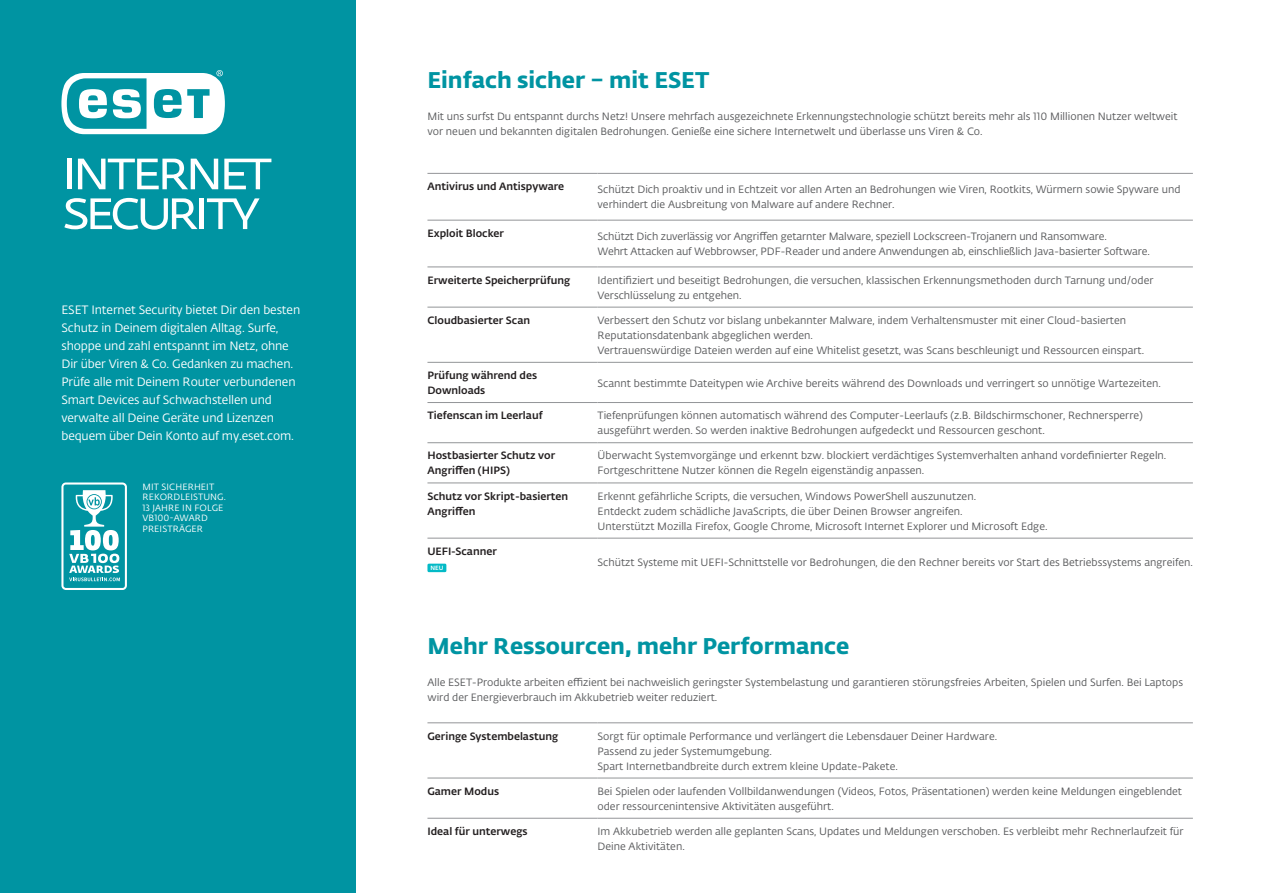
<style>
.page{position:relative;width:1263px;height:893px;background:#fff}
.page>*{position:absolute;margin:0;border:0;box-sizing:border-box;transform-origin:0 0}
.t1{font:22.5px "Fedra Sans Alt Pro Bold LF";color:#0094a2}
.t2{font:12px/18px "Fedra Sans Alt Pro Book LF";letter-spacing:-.01em;color:#fff}
.t3{font:10.5px/15px "Fedra Sans Alt Pro Book LF";color:#57585a}
.t4{font:10.5px/15px "Fedra Sans Alt Pro Med LF";color:#231f20}
.t5{font:9px/10.5px "Fedra Sans Alt Pro Book LF";letter-spacing:.01em;color:#fff}
.t6{font:6px "Fedra Sans Alt Pro Med LF";color:#fff}
</style>
<div class="page">
<div style="left:0;top:0;width:355px;height:893px;background:#0094a2"></div>
<div style="left:427px;top:564px;width:19px;height:8px;background:#03bac6;border-radius:2px"></div>
<svg style="left:61px;top:70px;width:164px;height:64px"></svg>
<svg style="left:64px;top:198px;width:133px;height:32px"></svg>
<div style="left:199px;top:198px;width:5px;height:31px;background:#fff"></div>
<svg style="left:207px;top:198px;width:53px;height:31px"></svg>
<hr style="left:68px;top:159px;width:4px;height:30px;background:#fff">
<svg style="left:78px;top:159px;width:140px;height:30px"></svg>
<svg style="left:224px;top:159px;width:47px;height:30px"></svg>
<svg style="left:61px;top:482px;width:66px;height:108px"></svg>
<hr style="left:427px;top:173px;width:170px;height:1px;background:#939598">
<hr style="left:597px;top:173px;width:596px;height:1px;background:#939598">
<hr style="left:427px;top:220px;width:170px;height:1px;background:#939598">
<hr style="left:597px;top:220px;width:596px;height:1px;background:#939598">
<hr style="left:427px;top:267px;width:170px;height:1px;background:#939598">
<hr style="left:597px;top:267px;width:596px;height:1px;background:#939598">
<hr style="left:427px;top:307px;width:170px;height:1px;background:#939598">
<hr style="left:597px;top:307px;width:596px;height:1px;background:#939598">
<hr style="left:427px;top:362px;width:170px;height:1px;background:#939598">
<hr style="left:597px;top:362px;width:596px;height:1px;background:#939598">
<hr style="left:427px;top:402px;width:170px;height:1px;background:#939598">
<hr style="left:597px;top:402px;width:596px;height:1px;background:#939598">
<hr style="left:427px;top:442px;width:170px;height:1px;background:#939598">
<hr style="left:597px;top:442px;width:596px;height:1px;background:#939598">
<hr style="left:427px;top:483px;width:170px;height:1px;background:#939598">
<hr style="left:597px;top:483px;width:596px;height:1px;background:#939598">
<hr style="left:427px;top:538px;width:170px;height:1px;background:#939598">
<hr style="left:597px;top:538px;width:596px;height:1px;background:#939598">
<hr style="left:427px;top:722px;width:170px;height:1px;background:#939598">
<hr style="left:597px;top:722px;width:596px;height:1px;background:#939598">
<hr style="left:427px;top:778px;width:170px;height:1px;background:#939598">
<hr style="left:597px;top:778px;width:596px;height:1px;background:#939598">
<hr style="left:427px;top:818px;width:170px;height:1px;background:#939598">
<hr style="left:597px;top:818px;width:596px;height:1px;background:#939598">
<p class="t2" style="left:61px;top:300px;width:240px">ESET Internet Security bietet Dir den besten Schutz in Deinem digitalen Alltag. Surfe, shoppe und zahl entspannt im Netz, ohne Dir über Viren &amp; Co. Gedanken zu machen.<br>Prüfe alle mit Deinem Router verbundenen Smart Devices auf Schwachstellen und verwalte all Deine Geräte und Lizenzen bequem über Dein Konto auf my.eset.com.</p>
<p class="t5" style="left:142px;top:481px;width:85px">MIT SICHERHEIT<br>REKORDLEISTUNG.<br>13 JAHRE IN FOLGE<br>VB100-AWARD<br>PREISTRÄGER</p>
<h1 class="t1" style="left:427px;top:62px;width:283px">Einfach sicher – mit ESET</h1>
<p class="t3" style="left:427px;top:108px;width:752px">Mit uns surfst Du entspannt durchs Netz! Unsere mehrfach ausgezeichnete Erkennungstechnologie schützt bereits mehr als 110 Millionen Nutzer weltweit vor neuen und bekannten digitalen Bedrohungen. Genieße eine sichere Internetwelt und überlasse uns Viren &amp; Co.</p>
<p class="t4" style="left:427px;top:178px;width:138px">Antivirus und Antispyware</p>
<p class="t3" style="left:597px;top:182px;width:584px">Schützt Dich proaktiv und in Echtzeit vor allen Arten an Bedrohungen wie Viren, Rootkits, Würmern sowie Spyware und verhindert die Ausbreitung von Malware auf andere Rechner.</p>
<p class="t4" style="left:427px;top:225px;width:78px">Exploit Blocker</p>
<p class="t3" style="left:597px;top:229px;width:554px">Schützt Dich zuverlässig vor Angriffen getarnter Malware, speziell Lockscreen-Trojanern und Ransomware.<br>Wehrt Attacken auf Webbrowser, PDF-Reader und andere Anwendungen ab, einschließlich Java-basierter Software.</p>
<p class="t4" style="left:427px;top:272px;width:144px">Erweiterte Speicherprüfung</p>
<p class="t3" style="left:597px;top:272px;width:557px">Identifiziert und beseitigt Bedrohungen, die versuchen, klassischen Erkennungsmethoden durch Tarnung und/oder<br>Verschlüsselung zu entgehen.</p>
<p class="t4" style="left:427px;top:312px;width:104px">Cloudbasierter Scan</p>
<p class="t3" style="left:597px;top:312px;width:548px">Verbessert den Schutz vor bislang unbekannter Malware, indem Verhaltensmuster mit einer Cloud-basierten<br>Reputationsdatenbank abgeglichen werden.<br>Vertrauenswürdige Dateien werden auf eine Whitelist gesetzt, was Scans beschleunigt und Ressourcen einspart.</p>
<p class="t4" style="left:427px;top:367px;width:111px">Prüfung während des<br>Downloads</p>
<p class="t3" style="left:597px;top:375px;width:565px">Scannt bestimmte Dateitypen wie Archive bereits während des Downloads und verringert so unnötige Wartezeiten.</p>
<p class="t4" style="left:427px;top:407px;width:117px">Tiefenscan im Leerlauf</p>
<p class="t3" style="left:597px;top:408px;width:547px">Tiefenprüfungen können automatisch während des Computer-Leerlaufs (z.B. Bildschirmschoner, Rechnersperre) ausgeführt werden. So werden inaktive Bedrohungen aufgedeckt und Ressourcen geschont.</p>
<p class="t4" style="left:427px;top:448px;width:129px">Hostbasierter Schutz vor<br>Angriffen (HIPS)</p>
<p class="t3" style="left:597px;top:448px;width:570px">Überwacht Systemvorgänge und erkennt bzw. blockiert verdächtiges Systemverhalten anhand vordefinierter Regeln.<br>Fortgeschrittene Nutzer können die Regeln eigenständig anpassen.</p>
<p class="t4" style="left:427px;top:488px;width:142px">Schutz vor Skript-basierten<br>Angriffen</p>
<p class="t3" style="left:597px;top:488px;width:451px">Erkennt gefährliche Scripts, die versuchen, Windows PowerShell auszunutzen.<br>Entdeckt zudem schädliche JavaScripts, die über Deinen Browser angreifen.<br>Unterstützt Mozilla Firefox, Google Chrome, Microsoft Internet Explorer und Microsoft Edge.</p>
<p class="t4" style="left:427px;top:543px;width:71px">UEFI-Scanner</p>
<p class="t3" style="left:597px;top:554px;width:597px">Schützt Systeme mit UEFI-Schnittstelle vor Bedrohungen, die den Rechner bereits vor Start des Betriebssystems angreifen.</p>
<p class="t6" style="left:430px;top:563px;width:15px">NEU</p>
<h1 class="t1" style="left:427px;top:628px;width:423px">Mehr Ressourcen, mehr Performance</h1>
<p class="t3" style="left:427px;top:675px;width:757px">Alle ESET-Produkte arbeiten effizient bei nachweislich geringster Systembelastung und garantieren störungsfreies Arbeiten, Spielen und Surfen. Bei Laptops wird der Energieverbrauch im Akkubetrieb weiter reduziert.</p>
<p class="t4" style="left:427px;top:728px;width:132px">Geringe Systembelastung</p>
<p class="t3" style="left:597px;top:728px;width:401px">Sorgt für optimale Performance und verlängert die Lebensdauer Deiner Hardware.<br>Passend zu jeder Systemumgebung.<br>Spart Internetbandbreite durch extrem kleine Update-Pakete.</p>
<p class="t4" style="left:427px;top:783px;width:73px">Gamer Modus</p>
<p class="t3" style="left:597px;top:783px;width:586px">Bei Spielen oder laufenden Vollbildanwendungen (Videos, Fotos, Präsentationen) werden keine Meldungen eingeblendet oder ressourcenintensive Aktivitäten ausgeführt.</p>
<p class="t4" style="left:427px;top:823px;width:102px">Ideal für unterwegs</p>
<p class="t3" style="left:597px;top:823px;width:588px">Im Akkubetrieb werden alle geplanten Scans, Updates und Meldungen verschoben. Es verbleibt mehr Rechnerlaufzeit für<br>Deine Aktivitäten.</p>
</div>
